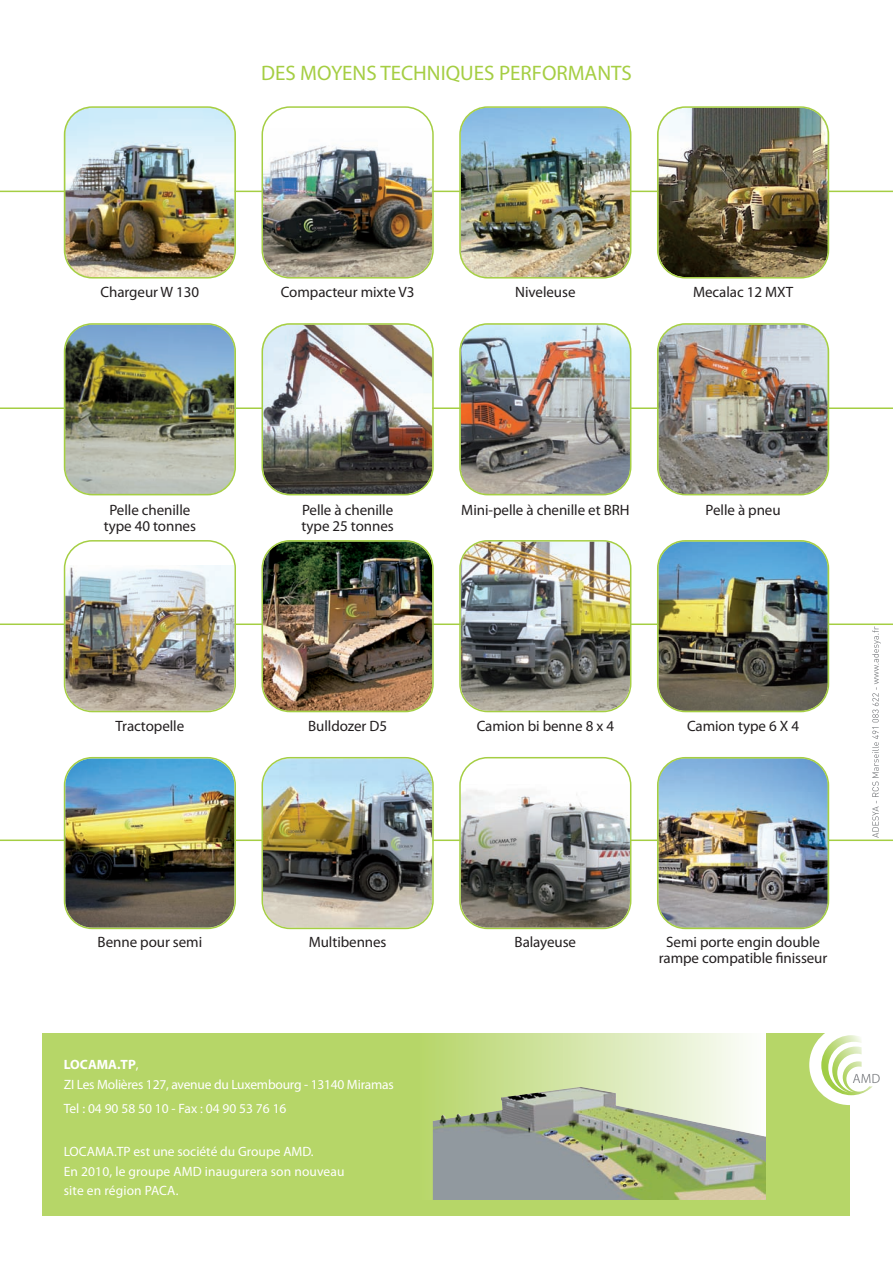
<style>
.page{position:relative;width:893px;height:1263px;background:#fff}
.page>*{position:absolute;margin:0;border:0;box-sizing:border-box;transform-origin:0 0}
.t1{font:21px "Myriad Pro";color:#a5ce43}
.t2{font:15px/16.5px "Myriad Pro";letter-spacing:-.005em;color:#231f20;text-align:center}
.t3{font:13.5px/19.5px "Myriad Pro";color:#fff}
.s1{font-weight:700}
</style>
<div class="page">
<hr style="left:0;top:191px;width:893px;height:1px;background:#a5ce43">
<hr style="left:0;top:407px;width:893px;height:2px;background:#a5ce43">
<hr style="left:0;top:623px;width:893px;height:2px;background:#a5ce43">
<hr style="left:0;top:839px;width:893px;height:2px;background:#a5ce43">
<img style="left:657px;top:106px;width:172px;height:173px">
<img style="left:64px;top:106px;width:172px;height:173px">
<img style="left:261px;top:106px;width:173px;height:173px">
<img style="left:459px;top:106px;width:172px;height:173px">
<img style="left:64px;top:323px;width:172px;height:172px">
<img style="left:261px;top:323px;width:173px;height:172px">
<img style="left:459px;top:323px;width:172px;height:172px">
<img style="left:657px;top:323px;width:172px;height:172px">
<img style="left:64px;top:540px;width:172px;height:172px">
<img style="left:261px;top:540px;width:173px;height:172px">
<img style="left:459px;top:540px;width:172px;height:172px">
<img style="left:657px;top:540px;width:172px;height:172px">
<img style="left:64px;top:757px;width:172px;height:172px">
<img style="left:261px;top:757px;width:173px;height:172px">
<svg style="left:459px;top:757px;width:172px;height:172px"></svg>
<img style="left:657px;top:757px;width:172px;height:172px">
<div style="left:43px;top:1033px;width:807px;height:183px;background:#b6d668"></div>
<div style="left:809px;top:1025px;width:80px;height:80px;background:#fff;border-radius:50%"></div>
<svg style="left:821px;top:1035px;width:59px;height:60px"></svg>
<svg style="left:432px;top:1033px;width:333px;height:166px"></svg>
<img style="left:616px;top:1093px;width:109px;height:35px">
<svg style="left:872px;top:754px;width:7px;height:84px"></svg>
<h1 class="t1" style="left:261px;top:65px;width:372px">DES MOYENS TECHNIQUES PERFORMANTS</h1>
<p class="t2" style="left:101px;top:285px;width:100px">Chargeur W 130</p>
<p class="t2" style="left:281px;top:285px;width:135px">Compacteur mixte V3</p>
<p class="t2" style="left:515px;top:285px;width:62px">Niveleuse</p>
<p class="t2" style="left:693px;top:285px;width:102px">Mecalac 12 MXT</p>
<p class="t2" style="left:104px;top:502px;width:94px">Pelle chenille type 40 tonnes</p>
<p class="t2" style="left:302px;top:502px;width:94px;text-align:left">Pelle à chenille type 25 tonnes</p>
<p class="t2" style="left:461px;top:502px;width:170px">Mini-pelle à chenille et BRH</p>
<p class="t2" style="left:705px;top:502px;width:77px">Pelle à pneu</p>
<p class="t2" style="left:116px;top:718px;width:70px">Tractopelle</p>
<p class="t2" style="left:308px;top:718px;width:80px">Bulldozer D5</p>
<p class="t2" style="left:477px;top:718px;width:139px">Camion bi benne 8 x 4</p>
<p class="t2" style="left:687px;top:718px;width:114px">Camion type 6 X 4</p>
<p class="t2" style="left:98px;top:934px;width:106px">Benne pour semi</p>
<p class="t2" style="left:309px;top:934px;width:79px">Multibennes</p>
<p class="t2" style="left:515px;top:934px;width:63px">Balayeuse</p>
<p class="t2" style="left:659px;top:934px;width:170px">Semi porte engin double rampe compatible finisseur</p>
<p class="t3" style="left:64px;top:1056px;width:332px"><span class="s1">LOCAMA.TP</span>,<br>ZI Les Molières 127, avenue du Luxembourg - 13140 Miramas</p>
<p class="t3" style="left:64px;top:1099px;width:224px">Tel : 04 90 58 50 10 - Fax : 04 90 53 76 16</p>
<p class="t3" style="left:64px;top:1143px;width:282px">LOCAMA.TP est une société du Groupe AMD.<br>En 2010, le groupe AMD inaugurera son nouveau site en région PACA.</p>
</div>
